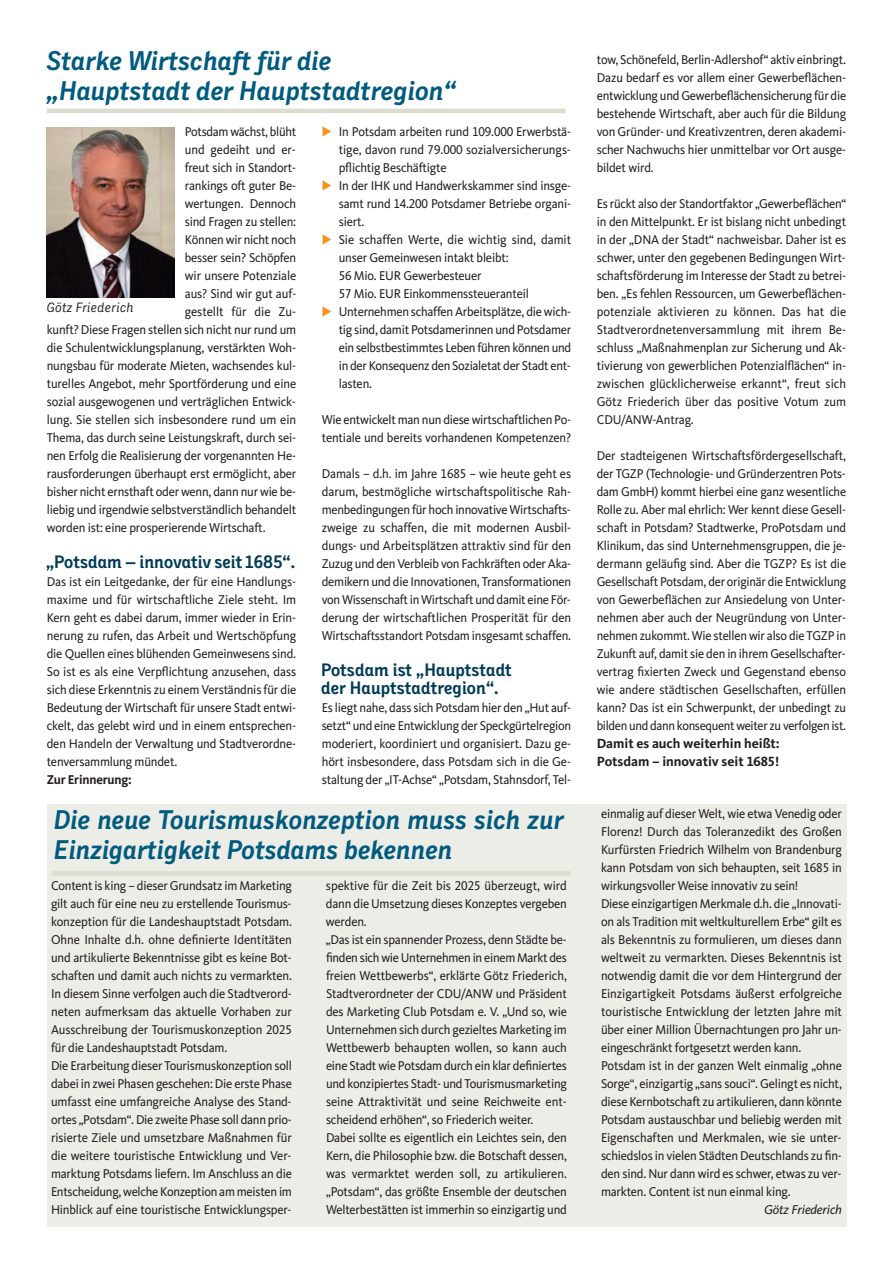
<style>
.page{position:relative;width:893px;height:1263px;background:#fff}
.page>*{position:absolute;margin:0;border:0;box-sizing:border-box;transform-origin:0 0}
.t1{font:italic 700 27px/30px "CDU Skopex";letter-spacing:-.015em;color:#005b7f}
.t2{font:700 18px/18px "CDU Skopex";letter-spacing:-.015em;color:#003b57}
.t3{font:700 13.8px/18px "CDU Kievit Tab";color:#231f20}
.t4{font:italic 13.5px "CDU Skopex";color:#231f20}
.t5{font:13.2px/18px "CDU Kievit Tab";letter-spacing:-.015em;color:#231f20;text-align:justify;scale:.95 1}
.t6{font:13.2px/18px "CDU Kievit Tab";letter-spacing:-.015em;color:#231f20;text-align:justify;scale:.94 1}
.t7{font:700 13.2px "CDU Kievit Tab";letter-spacing:-.015em;color:#231f20}
.t8{font:italic 13.2px "CDU Kievit Tab";letter-spacing:-.015em;color:#231f20}
</style>
<div class="page">
<hr style="left:47px;top:109px;width:519px;height:4px;background:#dcdcd0">
<div style="left:47px;top:805px;width:799px;height:422px;background:#edede7"></div>
<div style="left:52px;top:871px;width:519px;height:5px;background:#dcdcd0"></div>
<img style="left:47px;top:128px;width:127px;height:170px">
<h1 class="t1" style="left:47px;top:45px;width:411px">Starke Wirtschaft für die „Hauptstadt der Hauptstadtregion“</h1>
<p class="t5" style="left:185px;top:124px;width:119px">Potsdam wächst, blüht</p>
<p class="t5" style="left:185px;top:142px;width:118px">und gedeiht und er-</p>
<p class="t5" style="left:185px;top:160px;width:119px">freut sich in Standort -</p>
<p class="t5" style="left:185px;top:178px;width:119px">rankings oft guter Be-</p>
<p class="t5" style="left:185px;top:196px;width:119px">wertungen. Dennoch</p>
<p class="t5" style="left:185px;top:214px;width:119px">sind Fragen zu stellen:</p>
<p class="t5" style="left:185px;top:232px;width:119px">Können wir nicht noch</p>
<p class="t5" style="left:185px;top:250px;width:119px">besser sein? Schöpfen</p>
<p class="t5" style="left:185px;top:268px;width:119px">wir unsere Potenziale</p>
<p class="t5" style="left:185px;top:286px;width:119px">aus? Sind wir gut auf-</p>
<p class="t5" style="left:185px;top:304px;width:119px">gestellt für die Zu-</p>
<p class="t5" style="left:47px;top:322px;width:264px">kunft? Diese Fragen stellen sich nicht nur rund um</p>
<p class="t5" style="left:47px;top:340px;width:264px">die Schulentwicklungsplanung, verstärkten Woh-</p>
<p class="t5" style="left:47px;top:358px;width:264px">nungsbau für moderate Mieten, wachsendes kul-</p>
<p class="t5" style="left:47px;top:376px;width:264px">turelles Angebot, mehr Sportförderung und eine</p>
<p class="t5" style="left:47px;top:394px;width:263px">sozial ausgewogenen und verträglichen Entwick-</p>
<p class="t5" style="left:47px;top:412px;width:264px">lung. Sie stellen sich insbesondere rund um ein</p>
<p class="t5" style="left:47px;top:430px;width:264px">Thema, das durch seine Leistungskraft, durch sei-</p>
<p class="t5" style="left:47px;top:448px;width:264px">nen Erfolg die Realisierung der vorgenannten He-</p>
<p class="t5" style="left:47px;top:466px;width:264px">rausforderungen überhaupt erst ermöglicht, aber</p>
<p class="t5" style="left:47px;top:484px;width:264px">bisher nicht ernsthaft oder wenn, dann nur wie be-</p>
<p class="t5" style="left:47px;top:502px;width:264px">liebig und irgendwie selbstverständlich behandelt</p>
<p class="t5" style="left:47px;top:520px;width:232px">worden ist: eine prosperierende Wirtschaft.</p>
<h2 class="t2" style="left:47px;top:553px;width:251px">„Potsdam – innovativ seit 1685“.</h2>
<p class="t5" style="left:47px;top:574px;width:264px">Das ist ein Leitgedanke, der für eine Handlungs&shy;maxime und für wirtschaftliche Ziele steht. Im Kern geht es dabei darum, immer wieder in Erin&shy;nerung zu rufen, das Arbeit und Wertschöpfung die Quellen eines blühenden Gemeinwesens sind.<br>So ist es als eine Verpflichtung anzusehen, dass sich diese Erkenntnis zu einem Verständnis für die Bedeutung der Wirtschaft für unsere Stadt entwi&shy;ckelt, das gelebt wird und in einem entsprechen&shy;den Handeln der Verwaltung und Stadtverordne&shy;tenversammlung mündet.</p>
<p class="t7" style="left:47px;top:775px;width:87px">Zur Erinnerung:</p>
<p class="t4" style="left:47px;top:300px;width:89px">Götz Friederich</p>
<p class="t5" style="left:339px;top:124px;width:246px;text-align:left">In Potsdam arbeiten rund 109.000 Erwerbstä&shy;tige, davon rund 79.000 sozialversicherungs&shy;pflichtig Beschäftigte<br>In der IHK und Handwerkskammer sind insge&shy;samt rund 14.200 Potsdamer Betriebe organi&shy;siert.<br>Sie schaffen Werte, die wichtig sind, damit unser Gemeinwesen intakt bleibt:<br>56 Mio. EUR Gewerbesteuer<br>57 Mio. EUR Einkommenssteueranteil Unternehmen schaffen Arbeitsplätze, die wich&shy;tig sind, damit Potsdamerinnen und Potsdamer ein selbstbestimmtes Leben führen können und in der Konsequenz den Sozialetat der Stadt ent&shy;lasten.</p>
<p class="t5" style="left:322px;top:412px;width:264px">Wie entwickelt man nun diese wirtschaftlichen Po&shy;tentiale und bereits vorhandenen Kompetenzen?</p>
<p class="t5" style="left:322px;top:466px;width:264px">Damals – d.h. im Jahre 1685 – wie heute geht es darum, bestmögliche wirtschaftspolitische Rah&shy;menbedingungen für hoch innovative Wirtschafts&shy;zweige zu schaffen, die mit modernen Ausbil&shy;dungs- und Arbeitsplätzen attraktiv sind für den Zuzug und den Verbleib von Fachkräften oder Aka&shy;demikern und die Innovationen, Transformationen von Wissenschaft in Wirtschaft und damit eine För&shy;derung der wirtschaftlichen Prosperität für den Wirtschaftsstandort Potsdam insgesamt schaffen.</p>
<h2 class="t2" style="left:322px;top:661px;width:193px">Potsdam ist „Hauptstadt der Hauptstadtregion“.</h2>
<p class="t5" style="left:322px;top:700px;width:264px">Es liegt nahe, dass sich Potsdam hier den „Hut auf&shy;setzt“ und eine Entwicklung der Speckgürtelregion moderiert, koordiniert und organisiert. Dazu ge&shy;hört insbesondere, dass Potsdam sich in die Ge&shy;staltung der „IT-Achse“ „Potsdam, Stahnsdorf, Tel-</p>
<h1 class="t1" style="left:54px;top:804px;width:512px">Die neue Tourismuskonzeption muss sich zur<br>Einzigartigkeit Potsdams bekennen</h1>
<p class="t5" style="left:51px;top:878px;width:255px;text-align:left">Content is king – dieser Grundsatz im Marketing gilt auch für eine neu zu erstellende Tourismus&shy;konzeption für die Landeshauptstadt Potsdam.<br>Ohne Inhalte d.h. ohne definierte Identitäten und artikulierte Bekenntnisse gibt es keine Bot&shy;schaften und damit auch nichts zu vermarkten.<br>In diesem Sinne verfolgen auch die Stadtverord&shy;neten aufmerksam das aktuelle Vorhaben zur Ausschreibung der Tourismuskonzeption 2025 für die Landeshauptstadt Potsdam.<br>Die Erarbeitung dieser Tourismuskonzeption soll dabei in zwei Phasen geschehen: Die erste Phase umfasst eine umfangreiche Analyse des Stand&shy;ortes „Potsdam“. Die zweite Phase soll dann prio&shy;risierte Ziele und umsetzbare Maßnahmen für die weitere touristische Entwicklung und Ver&shy;marktung Potsdams liefern. Im Anschluss an die Entscheidung, welche Konzeption am meisten im Hinblick auf eine touristische Entwicklungsper-</p>
<p class="t5" style="left:326px;top:878px;width:255px;text-align:left">spektive für die Zeit bis 2025 überzeugt, wird dann die Umsetzung dieses Konzeptes vergeben werden.<br>„Das ist ein spannender Prozess, denn Städte be&shy;finden sich wie Unternehmen in einem Markt des freien Wettbewerbs“, erklärte Götz Friederich, Stadtverordneter der CDU/ANW und Präsident des Marketing Club Potsdam e. V. „Und so, wie Unternehmen sich durch gezieltes Marketing im Wettbewerb behaupten wollen, so kann auch eine Stadt wie Potsdam durch ein klar definiertes und konzipiertes Stadt- und Tourismusmarketing seine Attraktivität und seine Reichweite ent&shy;scheidend erhöhen“, so Friederich weiter.<br>Dabei sollte es eigentlich ein Leichtes sein, den Kern, die Philosophie bzw. die Botschaft dessen, was vermarktet werden soll, zu artikulieren. „Potsdam“, das größte Ensemble der deutschen Welterbestätten ist immerhin so einzigartig und</p>
<p class="t5" style="left:597px;top:52px;width:264px">tow, Schönefeld, Berlin-Adlershof“ aktiv einbringt.<br>Dazu bedarf es vor allem einer Gewerbeflächen&shy;entwicklung und Gewerbeflächensicherung für die bestehende Wirtschaft, aber auch für die Bildung von Gründer- und Kreativzentren, deren akademi&shy;scher Nachwuchs hier unmittelbar vor Ort ausge&shy;bildet wird.</p>
<p class="t5" style="left:597px;top:196px;width:264px">Es rückt also der Standortfaktor „Gewerbeflächen“ in den Mittelpunkt. Er ist bislang nicht unbedingt in der „DNA der Stadt“ nachweisbar. Daher ist es schwer, unter den gegebenen Bedingungen Wirt&shy;schaftsförderung im Interesse der Stadt zu betrei&shy;ben. „Es fehlen Ressourcen, um Gewerbeflächen&shy;potenziale aktivieren zu können. Das hat die Stadtverordnetenversammlung mit ihrem Be&shy;schluss „Maßnahmenplan zur Sicherung und Ak&shy;tivierung von gewerblichen Potenzialflächen“ in&shy;zwischen glücklicherweise erkannt“, freut sich Götz Friederich über das positive Votum zum CDU/ANW-Antrag.</p>
<p class="t6" style="left:597px;top:448px;width:267px">Der stadteigenen Wirtschaftsfördergesellschaft, der TGZP (Technologie- und Gründerzentren Pots&shy;dam GmbH) kommt hierbei eine ganz wesentliche Rolle zu. Aber mal ehrlich: Wer kennt diese Gesell&shy;schaft in Potsdam? Stadtwerke, ProPotsdam und Klinikum, das sind Unternehmensgruppen, die je&shy;dermann geläufig sind. Aber die TGZP? Es ist die Gesellschaft Potsdam, der originär die Entwicklung von Gewerbeflächen zur Ansiedelung von Unter&shy;nehmen aber auch der Neugründung von Unter&shy;nehmen zukommt. Wie stellen wir also die TGZP in Zukunft auf, damit sie den in ihrem Gesellschafter&shy;vertrag fixierten Zweck und Gegenstand ebenso wie andere städtischen Gesellschaften, erfüllen kann? Das ist ein Schwerpunkt, der unbedingt zu bilden und dann konsequent weiter zu verfolgen ist.</p>
<p class="t3" style="left:597px;top:736px;width:185px">Damit es auch weiterhin heißt:<br>Potsdam – innovativ seit 1685!</p>
<p class="t5" style="left:601px;top:806px;width:255px;text-align:left">einmalig auf dieser Welt, wie etwa Venedig oder Florenz! Durch das Toleranzedikt des Großen Kurfürsten Friedrich Wilhelm von Brandenburg kann Potsdam von sich behaupten, seit 1685 in wirkungsvoller Weise innovativ zu sein!<br>Diese einzigartigen Merkmale d.h. die „Innovati&shy;on als Tradition mit weltkulturellem Erbe“ gilt es als Bekenntnis zu formulieren, um dieses dann weltweit zu vermarkten. Dieses Bekenntnis ist notwendig damit die vor dem Hintergrund der Einzigartigkeit Potsdams äußerst erfolgreiche touristische Entwicklung der letzten Jahre mit über einer Million Übernachtungen pro Jahr un&shy;eingeschränkt fortgesetzt werden kann.<br>Potsdam ist in der ganzen Welt einmalig „ohne Sorge“, einzigartig „sans souci“. Gelingt es nicht, diese Kernbotschaft zu artikulieren, dann könnte Potsdam austauschbar und beliebig werden mit Eigenschaften und Merkmalen, wie sie unter&shy;schiedslos in vielen Städten Deutschlands zu fin&shy;den sind. Nur dann wird es schwer, etwas zu ver&shy;markten. Content ist nun einmal king.</p>
<p class="t8" style="left:764px;top:1205px;width:79px">Götz Friederich</p>
</div>
